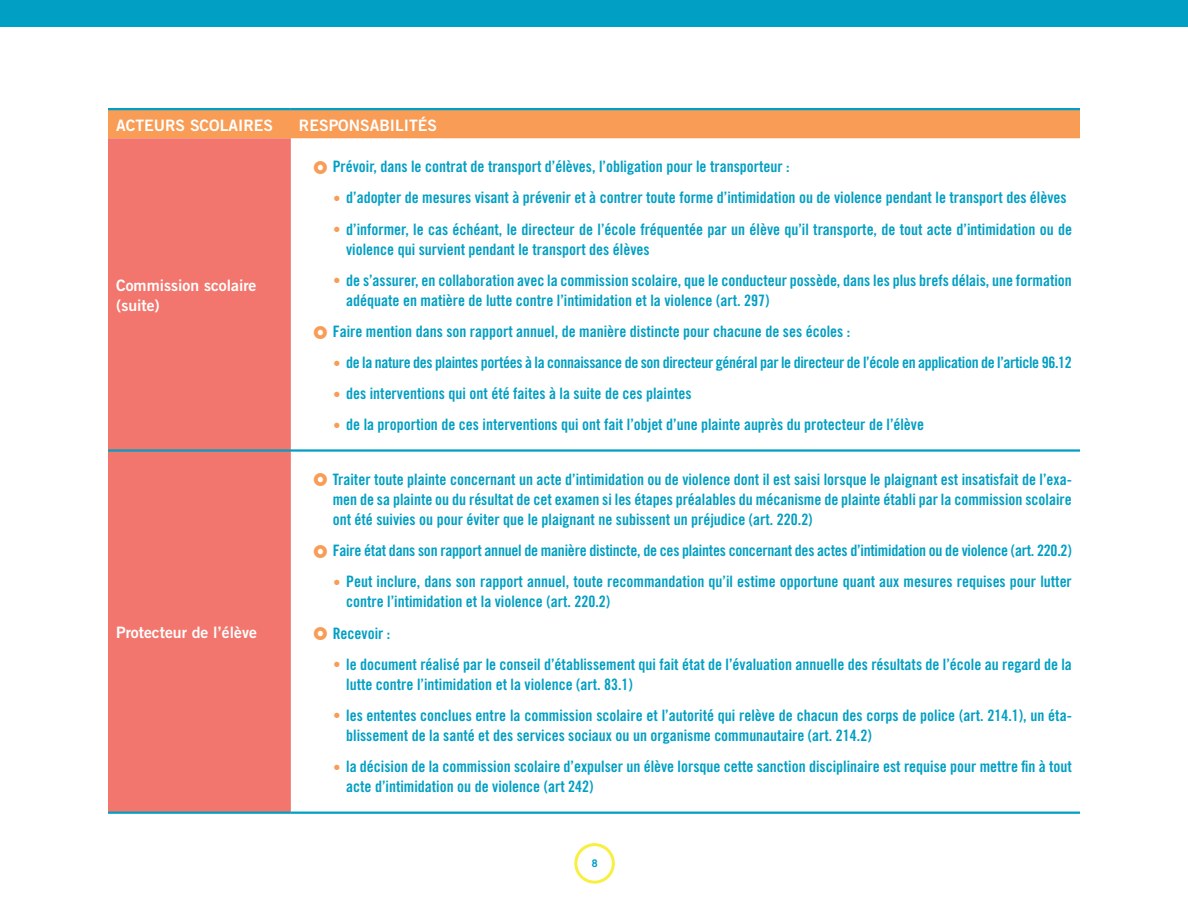
<style>
.page{position:relative;width:1188px;height:918px;background:#fff}
.page>*{position:absolute;margin:0;border:0;box-sizing:border-box;transform-origin:0 0}
.t1{font:15.75px/20.2px "Trade Gothic Bold Cond Twenty";color:#009fc3}
.t2{font:15.75px "Trade Gothic Bold Cond Twenty";letter-spacing:-.02em;color:#009fc3}
.t3{font:15.75px/20.2px "Trade Gothic Bold Two";color:#fff}
.t4{font:700 10.5px "Trade Gothic";color:#009fc3}
.s1{color:#f89c56}
</style>
<div class="page">
<div style="left:108px;top:110px;width:972px;height:28px;background:#f89c56"></div>
<div style="left:108px;top:138px;width:183px;height:674px;background:#f2766d"></div>
<hr style="left:108px;top:449px;width:183px;height:3px;background:#009fc3">
<hr style="left:291px;top:449px;width:789px;height:3px;background:#009fc3">
<hr style="left:108px;top:108px;width:183px;height:2px;background:#009fc3">
<hr style="left:291px;top:108px;width:789px;height:2px;background:#009fc3">
<hr style="left:108px;top:812px;width:183px;height:2px;background:#009fc3">
<hr style="left:291px;top:812px;width:789px;height:2px;background:#009fc3">
<div style="left:0;top:0;width:1188px;height:27px;background:#009fc3"></div>
<div style="left:574px;top:843px;width:41px;height:41px;border:3px solid #f8ef40;border-radius:50%"></div>
<p class="t3" style="left:116px;top:116px;width:159px">ACTEURS SCOLAIRES</p>
<p class="t3" style="left:299px;top:116px;width:140px">RESPONSABILITÉS</p>
<p class="t3" style="left:116px;top:276px;width:142px">Commission scolaire (suite)</p>
<p class="t3" style="left:116px;top:624px;width:142px">Protecteur de l’élève</p>
<p class="t1" style="left:333px;top:158px;width:458px">Prévoir, dans le contrat de transport d’élèves, l’obligation pour le transporteur :</p>
<p class="t1" style="left:333px;top:189px;width:735px"><span class="s1">•</span> d’adopter de mesures visant à prévenir et à contrer toute forme d’intimidation ou de violence pendant le transport des élèves</p>
<p class="t1" style="left:346px;top:220px;width:727px;text-indent:-13px"><span class="s1">•</span> d’informer, le cas échéant, le directeur de l’école fréquentée par un élève qu’il transporte, de tout acte d’intimidation ou de violence qui survient pendant le transport des élèves</p>
<p class="t1" style="left:346px;top:271px;width:727px;text-indent:-13px"><span class="s1">•</span> de s’assurer, en collaboration avec la commission scolaire, que le conducteur possède, dans les plus brefs délais, une formation adéquate en matière de lutte contre l’intimidation et la violence (art. 297)</p>
<p class="t1" style="left:333px;top:322px;width:519px">Faire mention dans son rapport annuel, de manière distincte pour chacune de ses écoles :</p>
<p class="t2" style="left:333px;top:356px;width:741px"><span class="s1">•</span> de la nature des plaintes portées à la connaissance de son directeur général par le directeur de l’école en application de l’article 96.12</p>
<p class="t1" style="left:333px;top:385px;width:360px"><span class="s1">•</span> des interventions qui ont été faites à la suite de ces plaintes</p>
<p class="t1" style="left:333px;top:416px;width:593px"><span class="s1">•</span> de la proportion de ces interventions qui ont fait l’objet d’une plainte auprès du protecteur de l’élève</p>
<p class="t1" style="left:333px;top:470px;width:741px;text-align:justify">Traiter toute plainte concernant un acte d’intimidation ou de violence dont il est saisi lorsque le plaignant est insatisfait de l’exa&shy;men de sa plainte ou du résultat de cet examen si les étapes préalables du mécanisme de plainte établi par la commission scolaire ont été suivies ou pour éviter que le plaignant ne subissent un préjudice (art. 220.2)</p>
<p class="t1" style="left:333px;top:542px;width:741px">Faire état dans son rapport annuel de manière distincte, de ces plaintes concernant des actes d’intimidation ou de violence (art. 220.2)</p>
<p class="t1" style="left:346px;top:573px;width:727px;text-indent:-13px"><span class="s1">•</span> Peut inclure, dans son rapport annuel, toute recommandation qu’il estime opportune quant aux mesures requises pour lutter contre l’intimidation et la violence (art. 220.2)</p>
<p class="t1" style="left:333px;top:624px;width:59px">Recevoir :</p>
<p class="t1" style="left:346px;top:655px;width:727px;text-indent:-13px"><span class="s1">•</span> le document réalisé par le conseil d’établissement qui fait état de l’évaluation annuelle des résultats de l’école au regard de la lutte contre l’intimidation et la violence (art. 83.1)</p>
<p class="t1" style="left:346px;top:706px;width:727px;text-indent:-13px"><span class="s1">•</span> les ententes conclues entre la commission scolaire et l’autorité qui relève de chacun des corps de police (art. 214.1), un éta&shy;blissement de la santé et des services sociaux ou un organisme communautaire (art. 214.2)</p>
<p class="t1" style="left:346px;top:758px;width:727px;text-indent:-13px"><span class="s1">•</span> la décision de la commission scolaire d’expulser un élève lorsque cette sanction disciplinaire est requise pour mettre fin à tout acte d’intimidation ou de violence (art 242)</p>
<p class="t4" style="left:592px;top:857px;width:7px">8</p>
</div>
